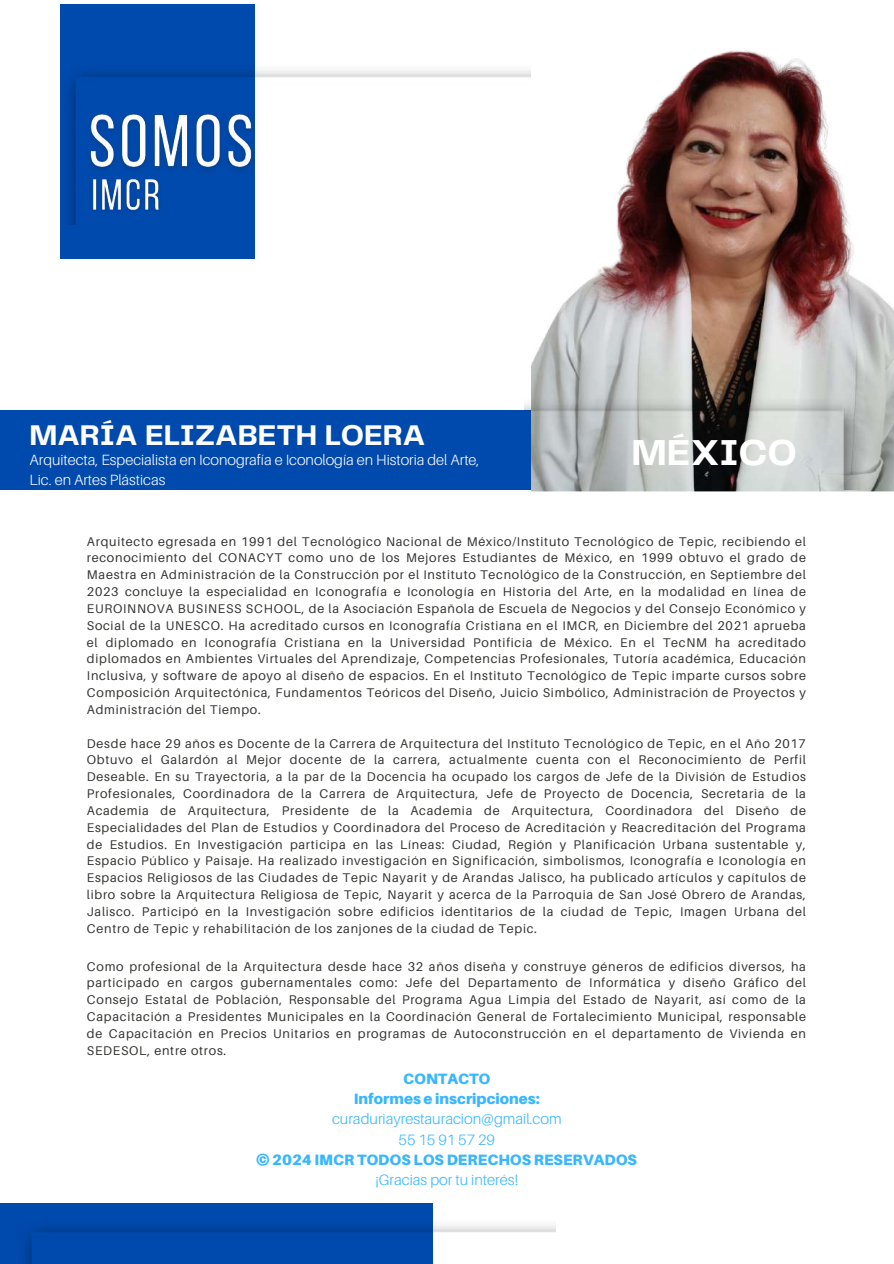
<style>
.page{position:relative;width:894px;height:1264px;background:#fff}
.page>*{position:absolute;margin:0;border:0;box-sizing:border-box;transform-origin:0 0}
.t1{font:700 37.35px "Telegraf";color:#fff}
.t2{font:700 29.55px "Telegraf";color:#fff}
.t3{font:900 15px/20.2px "Aileron";color:#38b6ff;text-align:center}
.t4{font:300 15px/20.2px "Aileron";color:#38b6ff;text-align:center}
.t5{font:300 14.85px/20.5px "Aileron";color:#fff}
.t6{font:12.6px/16.8px "Aileron";letter-spacing:.06em;color:#343431;text-align:justify}
</style>
<div class="page">
<img style="left:530px;top:50px;width:363px;height:442px">
<div style="left:0;top:409px;width:531px;height:80px;background:#004aad"></div>
<img style="left:524px;top:397px;width:344px;height:93px">
<div style="left:60px;top:4px;width:195px;height:255px;background:#004aad"></div>
<img style="left:68px;top:70px;width:462px;height:154px">
<div style="left:0;top:1202px;width:432px;height:61px;background:#004aad"></div>
<img style="left:24px;top:1218px;width:531px;height:45px">
<img style="left:80px;top:107px;width:183px;height:79px">
<img style="left:86px;top:175px;width:79px;height:45px">
<h2 class="t2" style="left:30px;top:422px;width:397px">MARÍA ELIZABETH LOERA</h2>
<p class="t5" style="left:30px;top:449px;width:451px">Arquitecta, Especialista en Iconografía e Iconología en Historia del Arte,<br>Lic. en Artes Plásticas</p>
<h1 class="t1" style="left:631px;top:437px;width:167px">MÉXICO</h1>
<p class="t6" style="left:87px;top:532px;width:720px">Arquitecto egresada en 1991 del Tecnológico Nacional de México/Instituto Tecnológico de Tepic, recibiendo el reconocimiento del CONACYT como uno de los Mejores Estudiantes de México, en 1999 obtuvo el grado de Maestra en Administración de la Construcción por el Instituto Tecnológico de la Construcción, en Septiembre del 2023 concluye la especialidad en Iconografía e Iconología en Historia del Arte, en la modalidad en línea de EUROINNOVA BUSINESS SCHOOL, de la Asociación Española de Escuela de Negocios y del Consejo Económico y Social de la UNESCO. Ha acreditado cursos en Iconografía Cristiana en el IMCR, en Diciembre del 2021 aprueba el diplomado en Iconografía Cristiana en la Universidad Pontificia de México. En el TecNM ha acreditado diplomados en Ambientes Virtuales del Aprendizaje, Competencias Profesionales, Tutoría académica, Educación Inclusiva, y software de apoyo al diseño de espacios. En el Instituto Tecnológico de Tepic imparte cursos sobre Composición Arquitectónica, Fundamentos Teóricos del Diseño, Juicio Simbólico, Administración de Proyectos y Administración del Tiempo.</p>
<p class="t6" style="left:87px;top:734px;width:720px">Desde hace 29 años es Docente de la Carrera de Arquitectura del Instituto Tecnológico de Tepic, en el Año 2017<br>Obtuvo el Galardón al Mejor docente de la carrera, actualmente cuenta con el Reconocimiento de Perfil Deseable. En su Trayectoria, a la par de la Docencia ha ocupado los cargos de Jefe de la División de Estudios Profesionales, Coordinadora de la Carrera de Arquitectura, Jefe de Proyecto de Docencia, Secretaria de la Academia de Arquitectura, Presidente de la Academia de Arquitectura, Coordinadora del Diseño de Especialidades del Plan de Estudios y Coordinadora del Proceso de Acreditación y Reacreditación del Programa de Estudios. En Investigación participa en las Líneas: Ciudad, Región y Planificación Urbana sustentable y, Espacio Público y Paisaje. Ha realizado investigación en Significación, simbolismos, Iconografía e Iconología en Espacios Religiosos de las Ciudades de Tepic Nayarit y de Arandas Jalisco, ha publicado artículos y capítulos de libro sobre la Arquitectura Religiosa de Tepic, Nayarit y acerca de la Parroquia de San José Obrero de Arandas, Jalisco. Participó en la Investigación sobre edificios identitarios de la ciudad de Tepic, Imagen Urbana del Centro de Tepic y rehabilitación de los zanjones de la ciudad de Tepic.</p>
<p class="t6" style="left:87px;top:957px;width:720px">Como profesional de la Arquitectura desde hace 32 años diseña y construye géneros de edificios diversos, ha participado en cargos gubernamentales como: Jefe del Departamento de Informática y diseño Gráfico del Consejo Estatal de Población, Responsable del Programa Agua Limpia del Estado de Nayarit, así como de la Capacitación a Presidentes Municipales en la Coordinación General de Fortalecimiento Municipal, responsable de Capacitación en Precios Unitarios en programas de Autoconstrucción en el departamento de Vivienda en SEDESOL, entre otros.</p>
<p class="t3" style="left:354px;top:1068px;width:187px">CONTACTO<br>Informes e inscripciones:</p>
<p class="t4" style="left:332px;top:1108px;width:231px">curaduriayrestauracion@gmail.com<br>55 15 91 57 29</p>
<p class="t3" style="left:256px;top:1149px;width:382px">© 2024 IMCR TODOS LOS DERECHOS RESERVADOS</p>
<p class="t4" style="left:375px;top:1169px;width:144px">¡Gracias por tu interés!</p>
</div>
